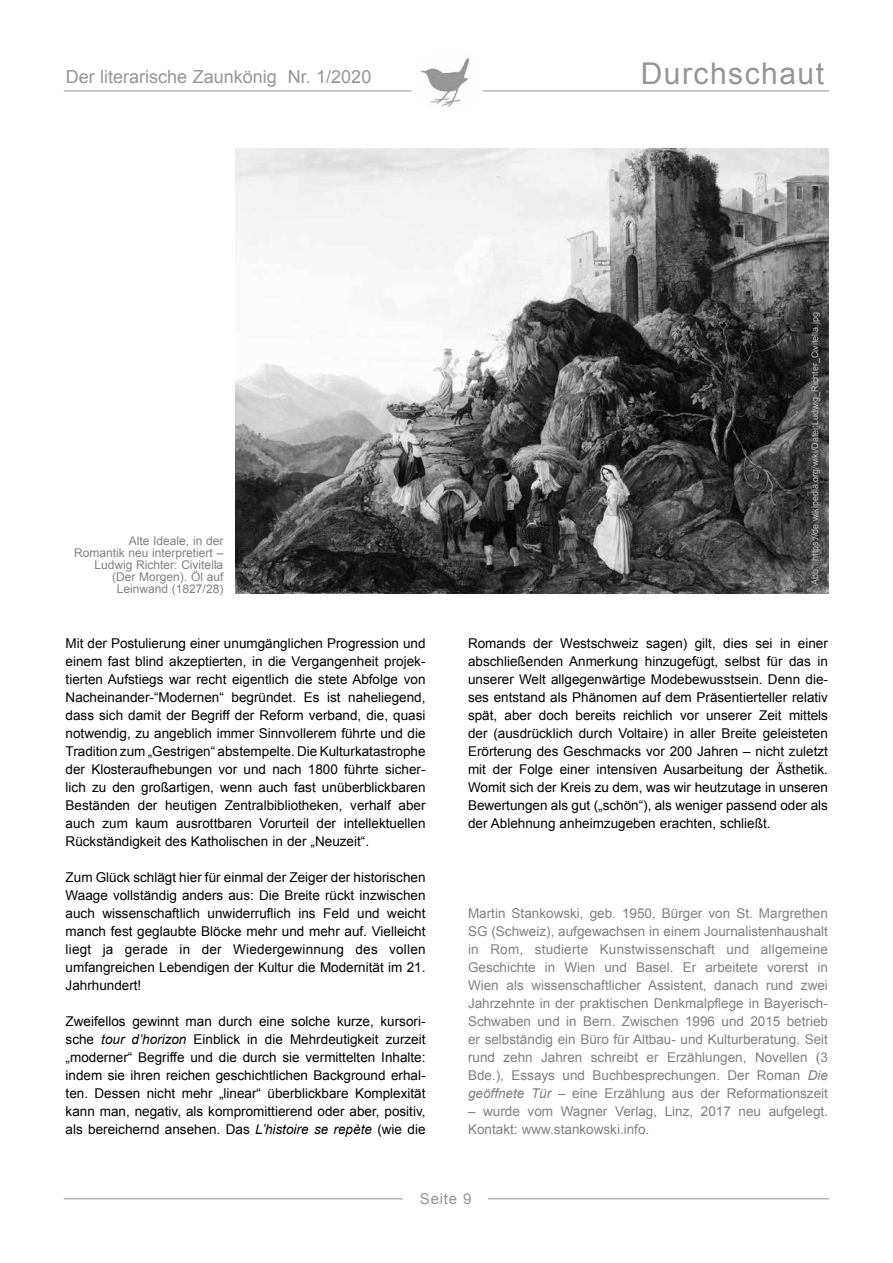
<style>
.page{position:relative;width:893px;height:1263px;background:#fff}
.page>*{position:absolute;margin:0;border:0;box-sizing:border-box;transform-origin:0 0}
.t1{font:30px "Arial";letter-spacing:.05em;color:#939598}
.t2{font:18px "Arial";color:#939598}
.t3{font:15px "Arial";letter-spacing:.05em;color:#939598}
.t4{font:13.5px/18px "Arial";color:#000;text-align:justify}
.t5{font:13.5px/18px "Arial";color:#808080;text-align:justify}
.t6{font:12px/12px "Arial";color:#808080;text-align:right}
.t7{font:9px "Arial";color:#c0c0c0}
.s1{font-style:italic}
</style>
<div class="page">
<img style="left:236px;top:148px;width:593px;height:445px">
<hr style="left:64px;top:91px;width:765px;height:1px;background:#939598">
<div style="left:410px;top:45px;width:69px;height:69px;background:#fff;border-radius:50%"></div>
<hr style="left:64px;top:1198px;width:765px;height:1px;background:#939598">
<div style="left:404px;top:1191px;width:84px;height:27px;background:#fff"></div>
<img style="left:420px;top:57px;width:60px;height:50px">
<div style="left:415px;top:45px;width:69px;height:69px;border:1px solid #fff;border-radius:50%"></div>
<h2 class="t2" style="left:66px;top:65px;width:307px">Der literarische Zaunkönig Nr. 1/2020</h2>
<h1 class="t1" style="left:641px;top:54px;width:185px">Durchschaut</h1>
<p class="t6" style="left:74px;top:535px;width:151px">Alte Ideale, in der<br>Romantik neu interpretiert –<br>Ludwig Richter: Civitella (Der Morgen). Öl auf<br>Leinwand (1827/28)</p>
<p class="t4" style="left:66px;top:634px;width:361px">Mit der Postulierung einer unumgänglichen Progression und einem fast blind akzeptierten, in die Vergangenheit projek&shy;tierten Aufstiegs war recht eigentlich die stete Abfolge von Nacheinander-“Modernen“ begründet. Es ist naheliegend, dass sich damit der Begriff der Reform verband, die, quasi notwendig, zu angeblich immer Sinnvollerem führte und die Tradition zum „Gestrigen“ abstempelte. Die Kulturkatastrophe der Klosteraufhebungen vor und nach 1800 führte sicher&shy;lich zu den großartigen, wenn auch fast unüberblickbaren Beständen der heutigen Zentralbibliotheken, verhalf aber auch zum kaum ausrottbaren Vorurteil der intellektuellen Rückständigkeit des Katholischen in der „Neuzeit“.</p>
<p class="t4" style="left:66px;top:868px;width:361px">Zum Glück schlägt hier für einmal der Zeiger der historischen Waage vollständig anders aus: Die Breite rückt inzwischen auch wissenschaftlich unwiderruflich ins Feld und weicht manch fest geglaubte Blöcke mehr und mehr auf. Vielleicht liegt ja gerade in der Wiedergewinnung des vollen umfangreichen Lebendigen der Kultur die Modernität im 21.<br>Jahrhundert!</p>
<p class="t4" style="left:66px;top:1012px;width:361px">Zweifellos gewinnt man durch eine solche kurze, kursori&shy;sche <span class="s1">tour d’horizon</span> Einblick in die Mehrdeutigkeit zurzeit „moderner“ Begriffe und die durch sie vermittelten Inhalte: indem sie ihren reichen geschichtlichen Background erhal&shy;ten. Dessen nicht mehr „linear“ überblickbare Komplexität kann man, negativ, als kompromittierend oder aber, positiv, als bereichernd ansehen. Das <span class="s1">L’histoire se repète</span> (wie die</p>
<p class="t7" style="left:809px;top:585px;width:274px;rotate:-90deg">Abb.: https://de.wikipedia.org/wiki/Datei:Ludwig_Richter_Civitella.jpg</p>
<p class="t4" style="left:468px;top:634px;width:361px">Romands der Westschweiz sagen) gilt, dies sei in einer abschließenden Anmerkung hinzugefügt, selbst für das in unserer Welt allgegenwärtige Modebewusstsein. Denn die&shy;ses entstand als Phänomen auf dem Präsentierteller relativ spät, aber doch bereits reichlich vor unserer Zeit mittels der (ausdrücklich durch Voltaire) in aller Breite geleisteten Erörterung des Geschmacks vor 200 Jahren – nicht zuletzt mit der Folge einer intensiven Ausarbeitung der Ästhetik.<br>Womit sich der Kreis zu dem, was wir heutzutage in unseren Bewertungen als gut („schön“), als weniger passend oder als der Ablehnung anheimzugeben erachten, schließt.</p>
<p class="t5" style="left:468px;top:904px;width:361px">Martin Stankowski, geb. 1950, Bürger von St. Margrethen SG (Schweiz), aufgewachsen in einem Journalistenhaushalt in Rom, studierte Kunstwissenschaft und allgemeine Geschichte in Wien und Basel. Er arbeitete vorerst in Wien als wissenschaftlicher Assistent, danach rund zwei Jahrzehnte in der praktischen Denkmalpflege in Bayerisch-Schwaben und in Bern. Zwischen 1996 und 2015 betrieb er selbständig ein Büro für Altbau- und Kulturberatung. Seit rund zehn Jahren schreibt er Erzählungen, Novellen (3<br>Bde.), Essays und Buchbesprechungen. Der Roman <span class="s1">Die geöffnete Tür</span> – eine Erzählung aus der Reformationszeit</p>
<p class="t5" style="left:468px;top:1102px;width:361px">– wurde vom Wagner Verlag, Linz, 2017 neu aufgelegt.<br>Kontakt: www.stankowski.info.</p>
<p class="t3" style="left:420px;top:1188px;width:53px">Seite 9</p>
</div>
